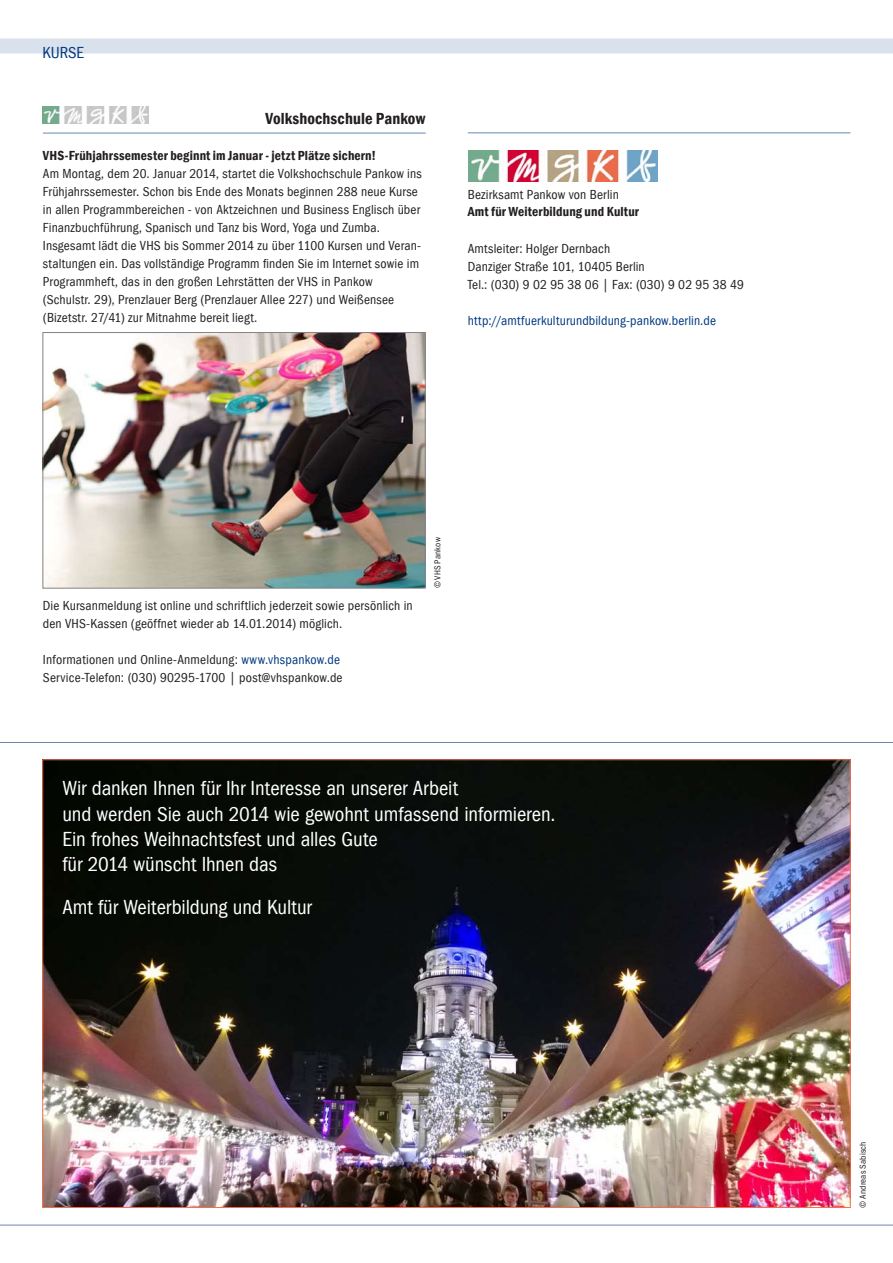
<style>
.page{position:relative;width:893px;height:1263px;background:#fff}
.page>*{position:absolute;margin:0;border:0;box-sizing:border-box;transform-origin:0 0}
.t1{font:condensed 21px "Franklin Gothic";letter-spacing:-.005em;color:#fff}
.t2{font:600 condensed 16.5px "Franklin Gothic";letter-spacing:.01em;color:#231f20}
.t3{font:condensed 16.5px "Franklin Gothic";color:#003882}
.t4{font:condensed 13.5px/18px "Franklin Gothic";letter-spacing:.01em;color:#231f20}
.t5{font:600 condensed 13.5px "Franklin Gothic";letter-spacing:.01em;color:#231f20}
.t6{font:condensed 13.5px "Franklin Gothic";letter-spacing:.01em;color:#003882}
.t7{font:9px "Franklin Gothic Cond";letter-spacing:.025em;color:#231f20}
.s1{color:#003882}
</style>
<div class="page">
<div style="left:0;top:39px;width:893px;height:15px;background:#d9e1ec"></div>
<hr style="left:0;top:1225px;width:893px;height:1px;background:#6688b4">
<hr style="left:0;top:742px;width:893px;height:1px;background:#6688b4">
<img style="left:43px;top:106px;width:106px;height:18px">
<hr style="left:43px;top:133px;width:383px;height:1px;background:#6688b4">
<img style="left:469px;top:150px;width:188px;height:31px">
<img style="left:45px;top:334px;width:378px;height:252px">
<div style="left:43px;top:332px;width:382px;height:256px;border:1px solid #808285"></div>
<img style="left:45px;top:761px;width:803px;height:445px">
<hr style="left:468px;top:132px;width:382px;height:1px;background:#6688b4">
<p class="t3" style="left:43px;top:43px;width:35px">Kurse</p>
<p class="t2" style="left:266px;top:107px;width:161px">Volkshochschule Pankow</p>
<p class="t5" style="left:43px;top:146px;width:335px">VHS-Frühjahrssemester beginnt im Januar - jetzt Plätze sichern!</p>
<p class="t4" style="left:43px;top:164px;width:380px">Am Montag, dem 20. Januar 2014, startet die Volkshochschule Pankow ins Frühjahrssemester. Schon bis Ende des Monats beginnen 288 neue Kurse in allen Programmbereichen - von Aktzeichnen und Business Englisch über Finanzbuchführung, Spanisch und Tanz bis Word, Yoga und Zumba.</p>
<p class="t4" style="left:43px;top:236px;width:380px">Insgesamt lädt die VHS bis Sommer 2014 zu über 1100 Kursen und Veran&shy;staltungen ein. Das vollständige Programm finden Sie im Internet sowie im<br>Programmheft, das in den großen Lehrstätten der VHS in Pankow</p>
<p class="t4" style="left:43px;top:290px;width:353px">(Schulstr. 29), Prenzlauer Berg (Prenzlauer Allee 227) und Weißensee (Bizetstr. 27/41) zur Mitnahme bereit liegt.</p>
<p class="t4" style="left:468px;top:186px;width:153px">Bezirksamt Pankow von Berlin</p>
<p class="t5" style="left:468px;top:202px;width:173px">Amt für Weiterbildung und Kultur</p>
<p class="t4" style="left:468px;top:240px;width:144px">Amtsleiter: Holger Dernbach</p>
<p class="t4" style="left:468px;top:258px;width:278px">Danziger Straße 101, 10405 Berlin<br>Tel.: (030) 9 02 95 38 06 | Fax: (030) 9 02 95 38 49</p>
<p class="t6" style="left:468px;top:313px;width:250px">http://amtfuerkulturundbildung-pankow.berlin.de</p>
<p class="t4" style="left:43px;top:596px;width:371px">Die Kursanmeldung ist online und schriftlich jederzeit sowie persönlich in den VHS-Kassen (geöffnet wieder ab 14.01.2014) möglich.</p>
<p class="t4" style="left:43px;top:650px;width:299px">Informationen und Online-Anmeldung: <span class="s1">www.vhspankow.de</span></p>
<p class="t4" style="left:43px;top:668px;width:301px">Service-Telefon: (030) 90295-1700 | post@vhspankow.de</p>
<p class="t7" style="left:432px;top:588px;width:52px;rotate:-90deg">© VHS Pankow</p>
<p class="t1" style="left:62px;top:777px;width:397px">Wir danken Ihnen für Ihr Interesse an unserer Arbeit</p>
<p class="t1" style="left:62px;top:802px;width:495px">und werden Sie auch 2014 wie gewohnt umfassend informieren.</p>
<p class="t1" style="left:62px;top:827px;width:317px">Ein frohes Weihnachtsfest und alles Gute</p>
<p class="t1" style="left:62px;top:852px;width:216px">für 2014 wünscht Ihnen das</p>
<p class="t1" style="left:62px;top:895px;width:251px">Amt für Weiterbildung und Kultur</p>
<p class="t7" style="left:858px;top:1208px;width:68px;rotate:-90deg">© Andreas Sabisch</p>
</div>
